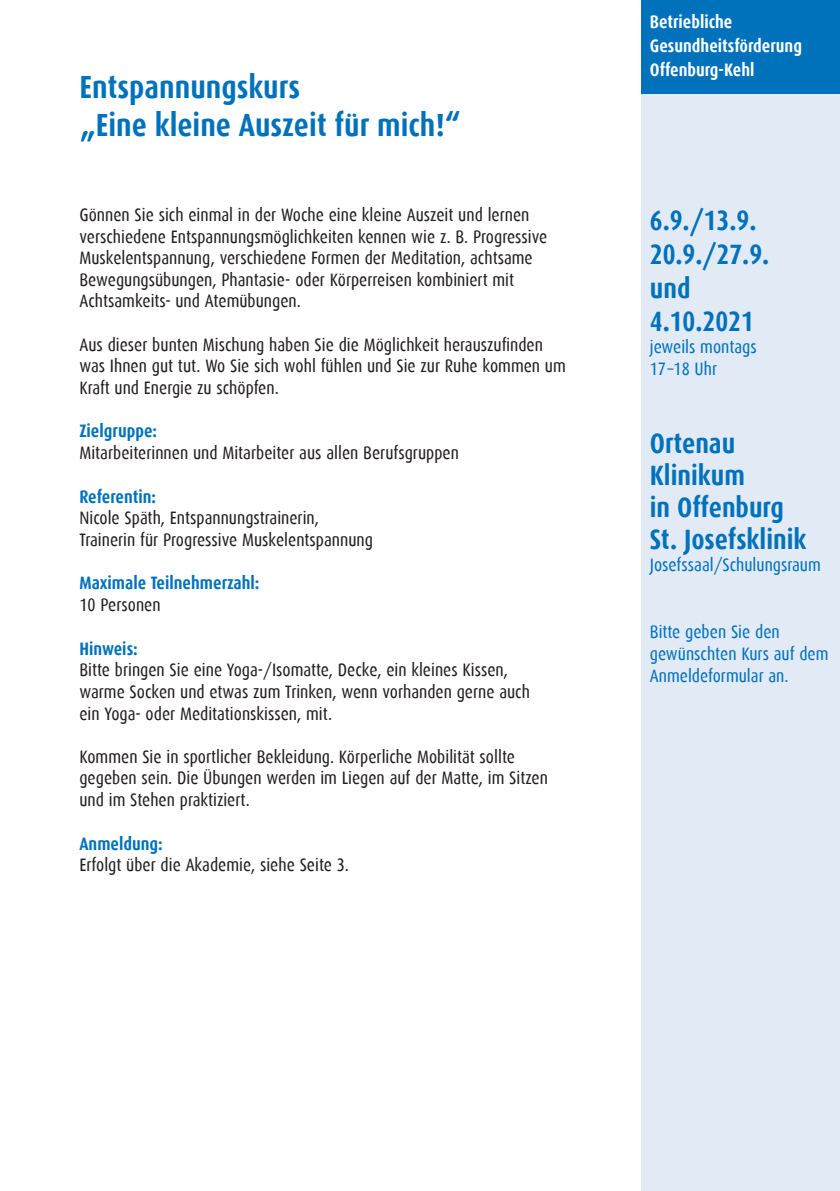
<style>
.page{position:relative;width:840px;height:1191px;background:#fff}
.page>*{position:absolute;margin:0;border:0;box-sizing:border-box;transform-origin:0 0}
.t1{font:700 32px/38.4px "Dax Condensed";color:#0072bc}
.Rechts_Abstand_Veran{font:700 28px/33.6px "Dax Condensed";color:#0072bc}
.t2{font:18px/21.6px "Dax Condensed";color:#231f20}
.Links_Abstand_Verans{font:18px/22px "Dax Condensed";color:#0072bc}
.t3{font:700 18px "Dax Condensed";color:#0072bc}
.t4{font:700 18px "Dax Condensed";color:#fff}
.Rechts_Abstand_Veran-2{font:18px "Dax Condensed";color:#0072bc}
</style>
<div class="page">
<div style="left:641px;top:0;width:198px;height:1191px;background:#e2eaf6"></div>
<div style="left:641px;top:0;width:198px;height:94px;background:#0072bc"></div>
<p class="t1" style="left:79px;top:68px;width:383px">Entspannungskurs<br>„Eine kleine Auszeit für mich!“</p>
<p class="t2" style="left:79px;top:204px;width:469px">Gönnen Sie sich einmal in der Woche eine kleine Auszeit und lernen verschiedene Entspannungsmöglichkeiten kennen wie z. B. Progressive Muskelentspannung, verschiedene Formen der Meditation, achtsame Bewegungsübungen, Phantasie- oder Körperreisen kombiniert mit Achtsamkeits- und Atemübungen.</p>
<p class="t2" style="left:79px;top:334px;width:487px">Aus dieser bunten Mischung haben Sie die Möglichkeit herauszufinden was Ihnen gut tut. Wo Sie sich wohl fühlen und Sie zur Ruhe kommen um<br>Kraft und Energie zu schöpfen.</p>
<p class="t3" style="left:79px;top:421px;width:79px">Zielgruppe:</p>
<p class="t2" style="left:79px;top:442px;width:381px">Mitarbeiterinnen und Mitarbeiter aus allen Berufsgruppen</p>
<p class="t3" style="left:79px;top:486px;width:78px">Referentin:</p>
<p class="t2" style="left:79px;top:507px;width:241px">Nicole Späth, Entspannungstrainerin,</p>
<p class="t2" style="left:79px;top:529px;width:295px">Trainerin für Progressive Muskelentspannung</p>
<p class="t3" style="left:79px;top:573px;width:181px">Maximale Teilnehmerzahl:</p>
<p class="t2" style="left:79px;top:594px;width:83px">10 Personen</p>
<p class="t3" style="left:79px;top:638px;width:60px">Hinweis:</p>
<p class="t2" style="left:79px;top:659px;width:452px">Bitte bringen Sie eine Yoga-/Isomatte, Decke, ein kleines Kissen, warme Socken und etwas zum Trinken, wenn vorhanden gerne auch ein Yoga- oder Meditationskissen, mit.</p>
<p class="t2" style="left:79px;top:746px;width:470px">Kommen Sie in sportlicher Bekleidung. Körperliche Mobilität sollte gegeben sein. Die Übungen werden im Liegen auf der Matte, im Sitzen und im Stehen praktiziert.</p>
<p class="t3" style="left:79px;top:833px;width:85px">Anmeldung:</p>
<p class="t2" style="left:79px;top:854px;width:271px">Erfolgt über die Akademie, siehe Seite 3.</p>
<p class="t4" style="left:649px;top:12px;width:84px">Betriebliche</p>
<p class="t4" style="left:649px;top:36px;width:153px">Gesundheitsförderung</p>
<p class="t4" style="left:649px;top:60px;width:106px">Offenburg-Kehl</p>
<p class="t4" style="left:649px;top:60px;width:120px">Achern-Oberkirch</p>
<p class="Rechts_Abstand_Veran" style="left:649px;top:204px;width:121px">6.9./13.9.<br>20.9./27.9. und<br>4.10.2021</p>
<p class="Links_Abstand_Verans" style="left:649px;top:336px;width:108px">jeweils montags<br>17 –18 Uhr</p>
<p class="Rechts_Abstand_Veran" style="left:649px;top:427px;width:158px;line-height:32px">Ortenau<br>Klinikum<br>in Offenburg<br>St. Josefsklinik</p>
<p class="Rechts_Abstand_Veran-2" style="left:649px;top:554px;width:172px">Josefssaal/Schulungsraum</p>
<p class="Links_Abstand_Verans" style="left:649px;top:621px;width:180px">Bitte geben Sie den gewünschten Kurs auf dem<br>Anmeldeformular an.</p>
</div>
